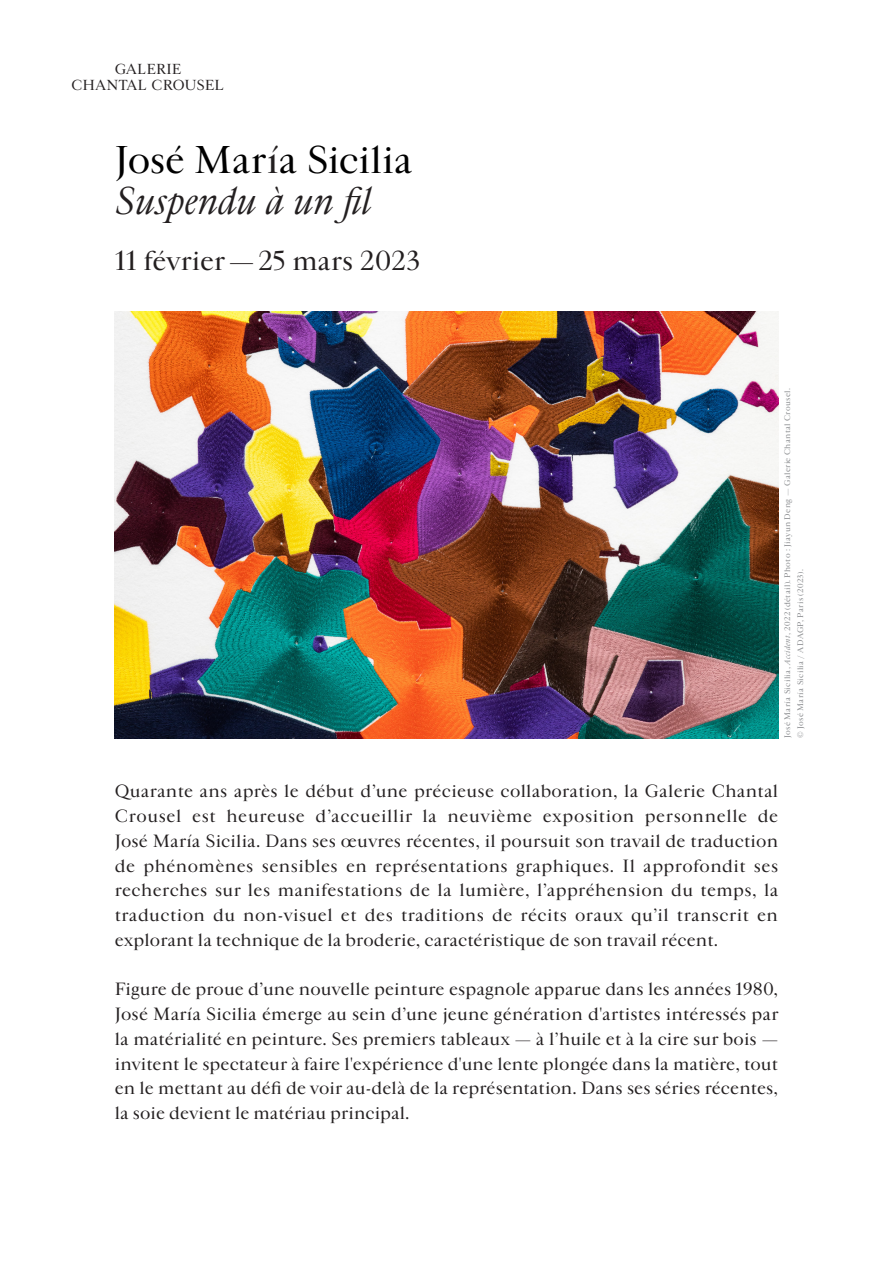
<style>
.page{position:relative;width:893px;height:1263px;background:#fff}
.page>*{position:absolute;margin:0;border:0;box-sizing:border-box;transform-origin:0 0}
.t1{font:36px "Cardinal Crousel";letter-spacing:-.005em;color:#000}
.t2{font:italic 36px "Cardinal Crousel";color:#231f20}
.t3{font:25.5px "Cardinal Crousel";color:#231f20}
.Body{font:16.5px/24.8px "Cardinal Crousel";letter-spacing:.005em;color:#231f20;text-align:justify}
.t4{font:13.5px "Cardinal Crousel";color:#231f20}
.t5{font:7.5px "Cardinal Crousel";letter-spacing:.05em;color:#86888b}
.s1{color:#231f20}
.s2{font-style:italic}
</style>
<div class="page">
<img style="left:115px;top:311px;width:663px;height:427px">
<p class="t4" style="left:72px;top:61px;width:153px">¬π</p>
<p class="t1" style="left:115px;top:140px;width:299px">José Mar<span class="s1">í</span>a Sicilia</p>
<p class="t2" style="left:115px;top:180px;width:258px">Suspendu à un fil</p>
<p class="t3" style="left:115px;top:246px;width:307px">11 février — 25 mars 2023</p>
<p class="t5" style="left:783px;top:738px;width:351px;rotate:-90deg">José María Sicilia, <span class="s2">Accident</span>, 2022 (détail). Photo : Jiayun Deng — Galerie Chantal Crousel.</p>
<p class="t5" style="left:796px;top:738px;width:170px;rotate:-90deg">© José María Sicilia / ADAGP, Paris (2023).</p>
<p class="Body" style="left:115px;top:779px;width:665px">Quarante ans après le début d’une précieuse collaboration, la Galerie Chantal Crousel est heureuse d’accueillir la neuvième exposition personnelle de José María Sicilia. Dans ses œuvres récentes, il poursuit son travail de traduction de phénomènes sensibles en représentations graphiques. Il approfondit ses recherches sur les manifestations de la lumière, l’appréhension du temps, la traduction du non-visuel et des traditions de récits oraux qu’il transcrit en explorant la technique de la broderie, caractéristique de son travail récent.</p>
<p class="Body" style="left:115px;top:977px;width:665px">Figure de proue d’une nouvelle peinture espagnole apparue dans les années 1980, José María Sicilia émerge au sein d’une jeune génération d'artistes intéressés par la matérialité en peinture. Ses premiers tableaux — à l’huile et à la cire sur bois — invitent le spectateur à faire l'expérience d'une lente plongée dans la matière, tout en le mettant au défi de voir au-delà de la représentation. Dans ses séries récentes, la soie devient le matériau principal.</p>
</div>
